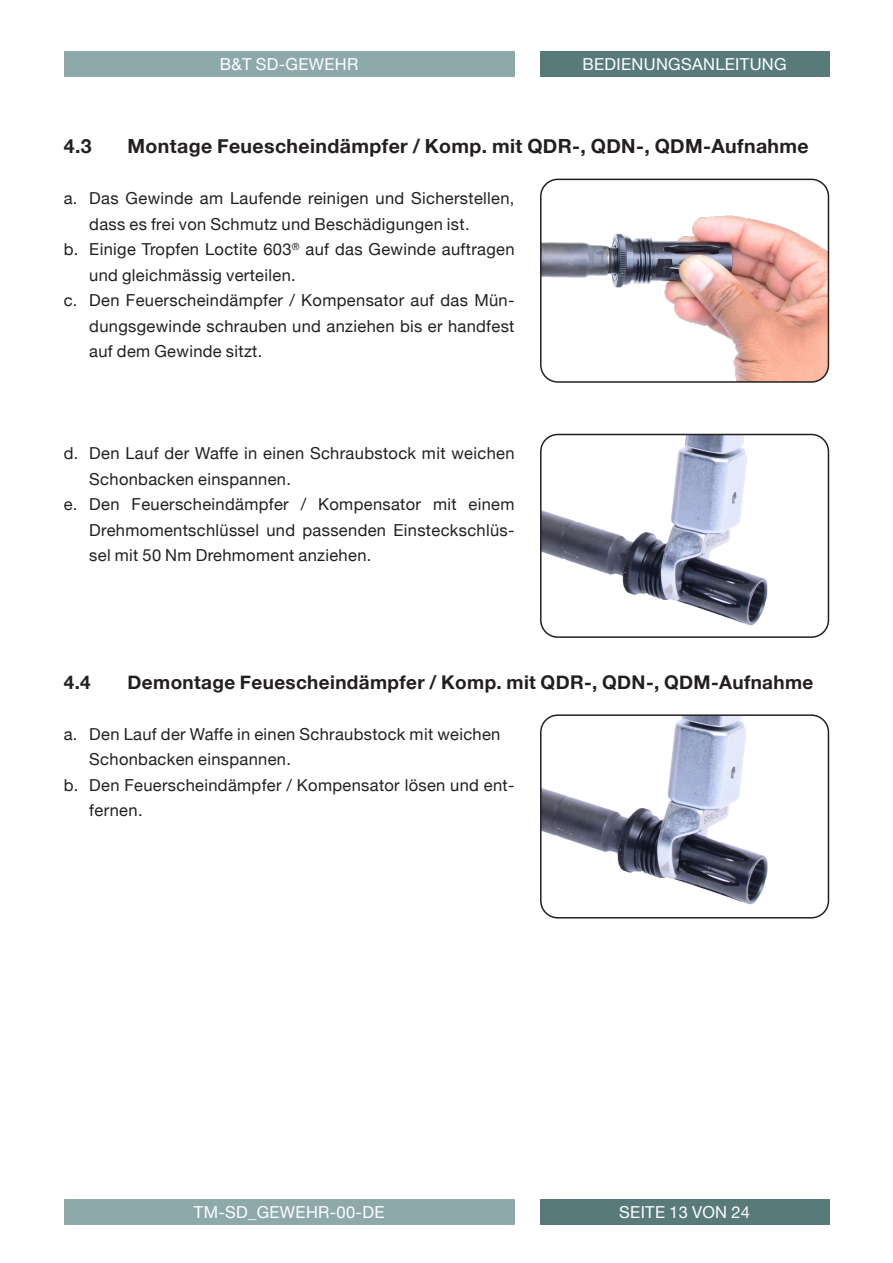
<style>
.page{position:relative;width:893px;height:1263px;background:#fff}
.page>*{position:absolute;margin:0;border:0;box-sizing:border-box;transform-origin:0 0}
.t1{font:700 19.5px "Helvetica Neue";letter-spacing:.02em;color:#231f20}
.t2{font:700 18.9px "Helvetica Neue";letter-spacing:.02em;color:#231f20}
.t3{font:16.5px/25.5px "Helvetica Neue";letter-spacing:.02em;color:#231f20}
.t4{font:16.5px "Helvetica Neue";letter-spacing:.02em;color:#fff}
</style>
<div class="page">
<div style="left:540px;top:51px;width:289px;height:26px;background:#587a7b"></div>
<div style="left:64px;top:51px;width:450px;height:26px;background:#8ea9aa"></div>
<div style="left:64px;top:1199px;width:450px;height:26px;background:#8ea9aa"></div>
<div style="left:540px;top:1199px;width:289px;height:26px;background:#587a7b"></div>
<img style="left:543px;top:215px;width:285px;height:165px">
<div style="left:540px;top:179px;width:289px;height:204px;border:2px solid #231f20;border-radius:17px"></div>
<img style="left:541px;top:434px;width:226px;height:191px">
<div style="left:540px;top:434px;width:289px;height:204px;border:2px solid #231f20;border-radius:17px"></div>
<img style="left:543px;top:717px;width:225px;height:187px">
<div style="left:540px;top:714px;width:289px;height:204px;border:2px solid #231f20;border-radius:17px"></div>
<p class="t4" style="left:220px;top:54px;width:140px">B&amp;T SD-GEWEHR</p>
<p class="t4" style="left:582px;top:54px;width:206px">BEDIENUNGSANLEITUNG</p>
<p class="t1" style="left:64px;top:134px;width:29px">4.3</p>
<p class="t1" style="left:128px;top:134px;width:683px">Montage Feuescheindämpfer / Komp. mit QDR-, QDN-, QDM-Aufnahme</p>
<p class="t3" style="left:89px;top:185px;width:427px;text-indent:-26px">a. Das Gewinde am Laufende reinigen und Sicherstellen, dass es frei von Schmutz und Beschädigungen ist.</p>
<p class="t3" style="left:89px;top:236px;width:427px;text-indent:-26px">b. Einige Tropfen Loctite 603<sup>®</sup> auf das Gewinde auftragen und gleichmässig verteilen.</p>
<p class="t3" style="left:89px;top:287px;width:427px;text-align:justify;text-indent:-26px">c. Den Feuerscheindämpfer / Kompensator auf das Mün&shy;dungsgewinde schrauben und anziehen bis er handfest auf dem Gewinde sitzt.</p>
<p class="t3" style="left:89px;top:440px;width:427px;text-indent:-26px">d. Den Lauf der Waffe in einen Schraubstock mit weichen<br>Schonbacken einspannen.</p>
<p class="t3" style="left:89px;top:491px;width:427px;text-align:justify;text-indent:-26px">e. Den Feuerscheindämpfer / Kompensator mit einem Drehmomentschlüssel und passenden Einsteckschlüs&shy;sel mit 50 Nm Drehmoment anziehen.</p>
<p class="t2" style="left:64px;top:670px;width:29px">4.4</p>
<p class="t2" style="left:128px;top:670px;width:687px">Demontage Feuescheindämpfer / Komp. mit QDR-, QDN-, QDM-Aufnahme</p>
<p class="t3" style="left:89px;top:721px;width:413px;text-indent:-26px">a. Den Lauf der Waffe in einen Schraubstock mit weichen<br>Schonbacken einspannen.</p>
<p class="t3" style="left:89px;top:772px;width:427px;text-indent:-26px">b. Den Feuerscheindämpfer / Kompensator lösen und ent&shy;fernen.</p>
<p class="t4" style="left:194px;top:1202px;width:192px">TM-SD_GEWEHR-00-DE</p>
<p class="t4" style="left:619px;top:1202px;width:132px">SEITE 13 VON 24</p>
</div>
